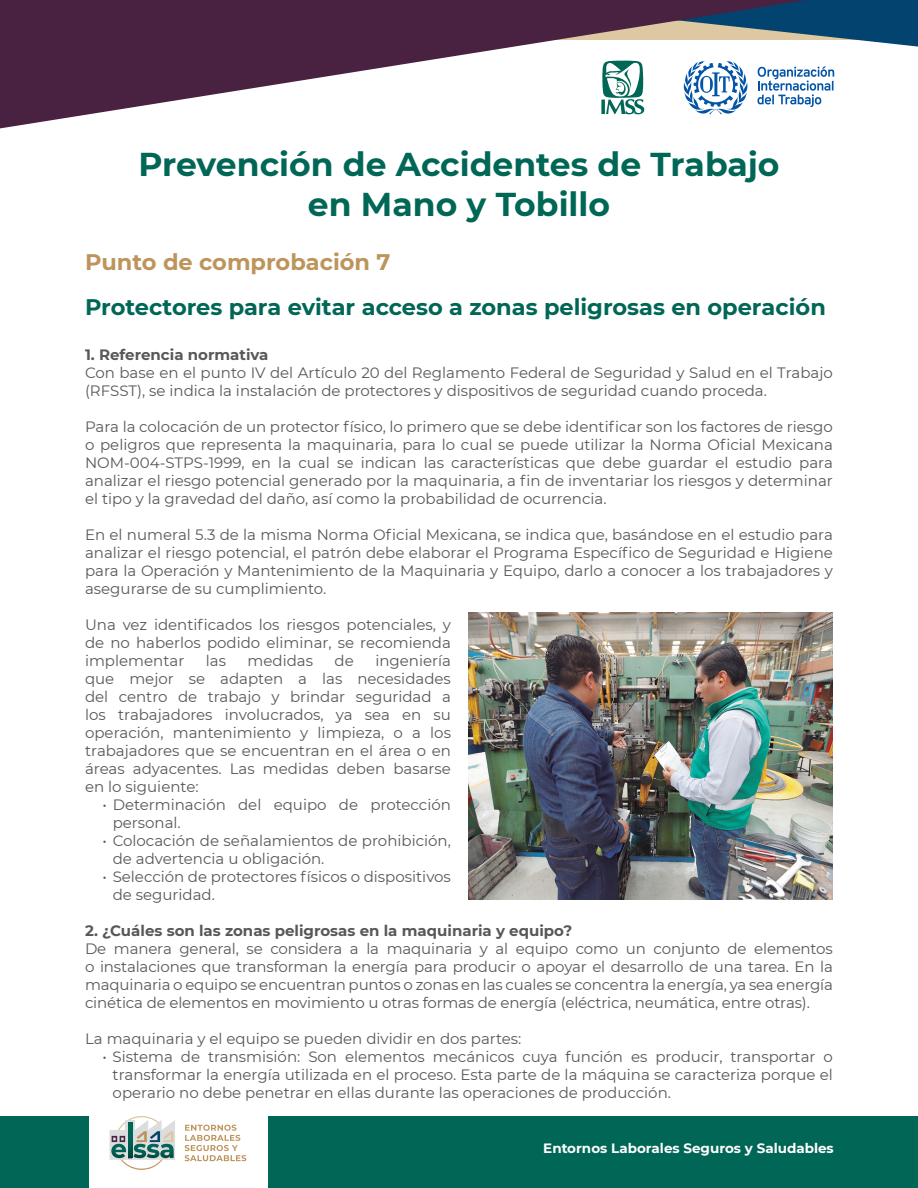
<style>
.page{position:relative;width:918px;height:1188px;background:#fff}
.page>*{position:absolute;margin:0;border:0;box-sizing:border-box;transform-origin:0 0}
.t1{font:700 33px/39.6px "Montserrat";color:#006756;text-align:center}
.t2{font:700 22.5px "Montserrat";color:#006756}
.t3{font:700 22.5px "Montserrat";color:#bd955c}
.t4{font:15px/18px "Montserrat";color:#57585a;text-align:justify}
.t5{font:700 15px "Montserrat";color:#57585a}
.t6{font:700 13.5px "Montserrat";color:#fff}
</style>
<div class="page">
<div style="left:268px;top:1116px;width:650px;height:72px;background:#006756"></div>
<div style="left:0;top:1116px;width:88px;height:72px;background:#006756"></div>
<svg style="left:0;top:0;width:918px;height:129px"></svg>
<svg style="left:185px;top:1125px;width:61px;height:36px"></svg>
<svg style="left:110px;top:1116px;width:65px;height:54px"></svg>
<img style="left:468px;top:612px;width:365px;height:288px">
<h1 class="t1" style="left:138px;top:143px;width:643px">Prevención de Accidentes de Trabajo en Mano y Tobillo</h1>
<h2 class="t3" style="left:85px;top:246px;width:307px">Punto de comprobación 7</h2>
<h2 class="t2" style="left:85px;top:291px;width:742px">Protectores para evitar acceso a zonas peligrosas en operación</h2>
<p class="t5" style="left:85px;top:344px;width:185px">1. Referencia normativa</p>
<p class="t4" style="left:85px;top:363px;width:749px">Con base en el punto IV del Artículo 20 del Reglamento Federal de Seguridad y Salud en el Trabajo (RFSST), se indica la instalación de protectores y dispositivos de seguridad cuando proceda.</p>
<p class="t4" style="left:85px;top:417px;width:749px">Para la colocación de un protector físico, lo primero que se debe identificar son los factores de riesgo o peligros que representa la maquinaria, para lo cual se puede utilizar la Norma Oficial Mexicana NOM-004-STPS-1999, en la cual se indican las características que debe guardar el estudio para analizar el riesgo potencial generado por la maquinaria, a fin de inventariar los riesgos y determinar el tipo y la gravedad del daño, así como la probabilidad de ocurrencia.</p>
<p class="t4" style="left:85px;top:525px;width:749px">En el numeral 5.3 de la misma Norma Oficial Mexicana, se indica que, basándose en el estudio para analizar el riesgo potencial, el patrón debe elaborar el Programa Específico de Seguridad e Higiene para la Operación y Mantenimiento de la Maquinaria y Equipo, darlo a conocer a los trabajadores y asegurarse de su cumplimiento.</p>
<p class="t4" style="left:85px;top:615px;width:367px">Una vez identificados los riesgos potenciales, y de no haberlos podido eliminar, se recomienda implementar</p>
<p class="t4" style="left:85px;top:651px;width:367px;text-indent:290px">ingeniería que mejor se adapten a las necesidades del centro de trabajo y brindar seguridad a los trabajadores involucrados, ya sea en su operación, mantenimiento y limpieza, o a los trabajadores que se encuentran en el área o en áreas adyacentes. Las medidas deben basarse en lo siguiente:</p>
<p class="t4" style="left:113px;top:795px;width:340px;text-indent:-10px">• Determinación del equipo de protección personal.</p>
<p class="t4" style="left:113px;top:831px;width:340px;text-indent:-10px">• Colocación de señalamientos de prohibición, de advertencia u obligación.</p>
<p class="t4" style="left:113px;top:867px;width:340px;text-indent:-10px">• Selección de protectores físicos o dispositivos de seguridad.</p>
<p class="t5" style="left:85px;top:920px;width:489px">2. ¿Cuáles son las zonas peligrosas en la maquinaria y equipo?</p>
<p class="t4" style="left:85px;top:939px;width:749px">De manera general, se considera a la maquinaria y al equipo como un conjunto de elementos o instalaciones que transforman la energía para producir o apoyar el desarrollo de una tarea. En la maquinaria o equipo se encuentran puntos o zonas en las cuales se concentra la energía, ya sea energía cinética de elementos en movimiento u otras formas de energía (eléctrica, neumática, entre otras).</p>
<p class="t4" style="left:85px;top:1029px;width:438px">La maquinaria y el equipo se pueden dividir en dos partes:</p>
<p class="t4" style="left:113px;top:1047px;width:722px;text-indent:-10px">• Sistema de transmisión: Son elementos mecánicos cuya función es producir, transportar o transformar la energía utilizada en el proceso. Esta parte de la máquina se caracteriza porque el operario no debe penetrar en ellas durante las operaciones de producción.</p>
<p class="t4" style="left:206px;top:651px;width:22px">las</p>
<p class="t4" style="left:248px;top:651px;width:67px">medidas</p>
<p class="t4" style="left:335px;top:651px;width:21px">de</p>
<p class="t6" style="left:543px;top:1138px;width:292px">Entornos Laborales Seguros y Saludables</p>
</div>
